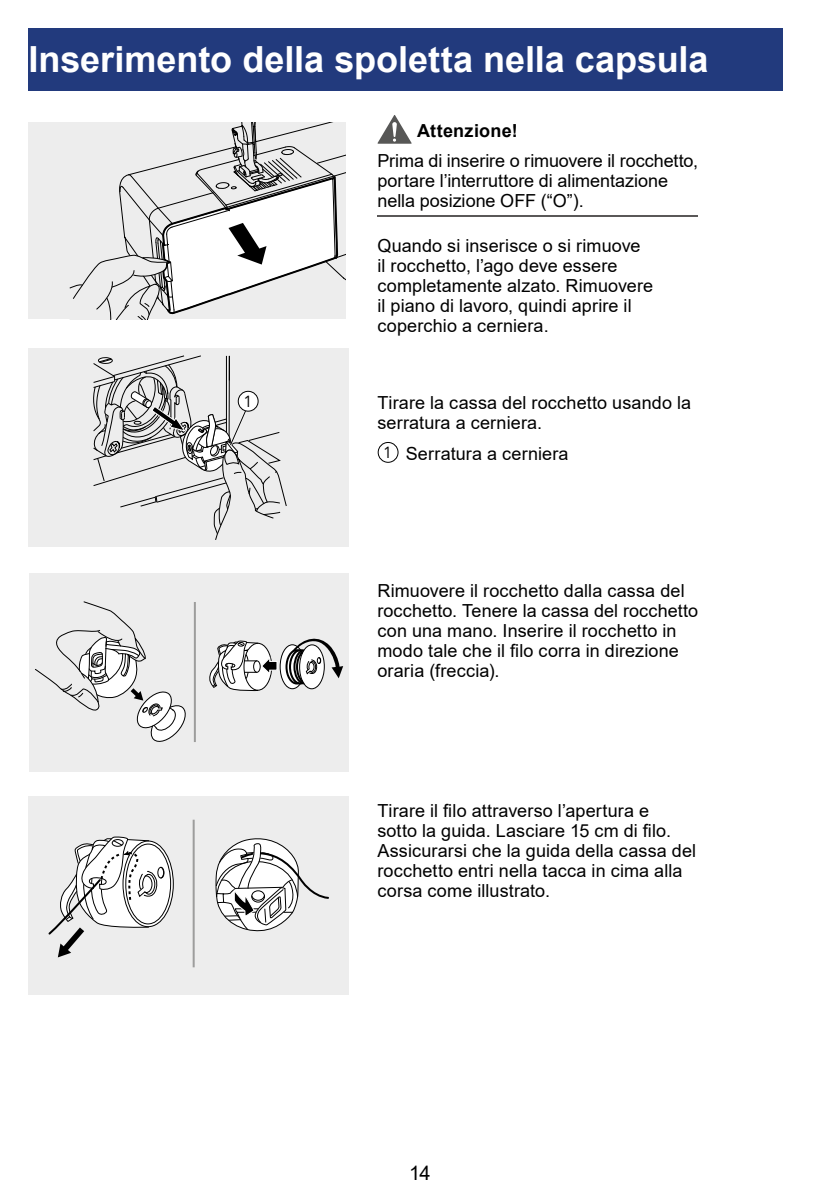
<style>
.page{position:relative;width:840px;height:1191px;background:#fff}
.page>*{position:absolute;margin:0;border:0;box-sizing:border-box;transform-origin:0 0}
.t1{font:700 36px "Arial";color:#fff}
.t2{font:20px "Arial";color:#000}
.t3{font:18px/20px "Arial";letter-spacing:.005em;color:#000}
.t4{font:700 18px "Arial";letter-spacing:.015em;color:#000}
.t5{font:16px "Avenir LT Std";color:#000}
</style>
<div class="page">
<div style="left:28px;top:28px;width:754px;height:63px;background:#223a7d"></div>
<hr style="left:377px;top:215px;width:320px;height:2px;background:#5a5858">
<div style="left:28px;top:123px;width:317px;height:196px;background:#ededed"></div>
<svg style="left:69px;top:122px;width:276px;height:198px"></svg>
<svg style="left:377px;top:115px;width:34px;height:29px"></svg>
<div style="left:28px;top:348px;width:321px;height:198px;background:#ededed"></div>
<svg style="left:93px;top:355px;width:194px;height:185px"></svg>
<div style="left:238px;top:391px;width:20px;height:20px;background:#fff;border-radius:50%"></div>
<div style="left:237px;top:391px;width:21px;height:21px;border:1px solid #000;border-radius:50%"></div>
<div style="left:30px;top:573px;width:319px;height:199px;background:#ededed"></div>
<svg style="left:35px;top:601px;width:151px;height:141px"></svg>
<svg style="left:209px;top:638px;width:134px;height:54px"></svg>
<hr style="left:194px;top:602px;width:2px;height:140px;background:#9d9d9c">
<div style="left:28px;top:796px;width:321px;height:199px;background:#ededed"></div>
<svg style="left:215px;top:838px;width:114px;height:94px"></svg>
<svg style="left:48px;top:836px;width:126px;height:121px"></svg>
<hr style="left:192px;top:819px;width:2px;height:148px;background:#9d9d9c">
<div style="left:377px;top:442px;width:21px;height:21px;border:1px solid #000;border-radius:50%"></div>
<h1 class="t1" style="left:28px;top:34px;width:681px">Inserimento della spoletta nella capsula</h1>
<p class="t5" style="left:243px;top:392px;width:10px">1</p>
<p class="t4" style="left:417px;top:118px;width:102px">Attenzione!</p>
<p class="t3" style="left:377px;top:151px;width:322px">Prima di inserire o rimuovere il rocchetto, portare l’interruttore di alimentazione nella posizione OFF (“O”).</p>
<p class="t3" style="left:377px;top:236px;width:277px">Quando si inserisce o si rimuove<br>il rocchetto, l’ago deve essere completamente alzato. Rimuovere il piano di lavoro, quindi aprire il coperchio a cerniera.</p>
<p class="t3" style="left:377px;top:393px;width:315px">Tirare la cassa del rocchetto usando la serratura a cerniera.</p>
<p class="t3" style="left:405px;top:444px;width:164px">Serratura a cerniera</p>
<p class="t5" style="left:383px;top:443px;width:10px">1</p>
<p class="t3" style="left:377px;top:580px;width:322px">Rimuovere il rocchetto dalla cassa del rocchetto. Tenere la cassa del rocchetto con una mano. Inserire il rocchetto in modo tale che il filo corra in direzione oraria (freccia).</p>
<p class="t3" style="left:377px;top:800px;width:320px">Tirare il filo attraverso l’apertura e<br>sotto la guida. Lasciare 15 cm di filo.<br>Assicurarsi che la guida della cassa del rocchetto entri nella tacca in cima alla corsa come illustrato.</p>
<p class="t2" style="left:409px;top:1159px;width:23px">14</p>
</div>
